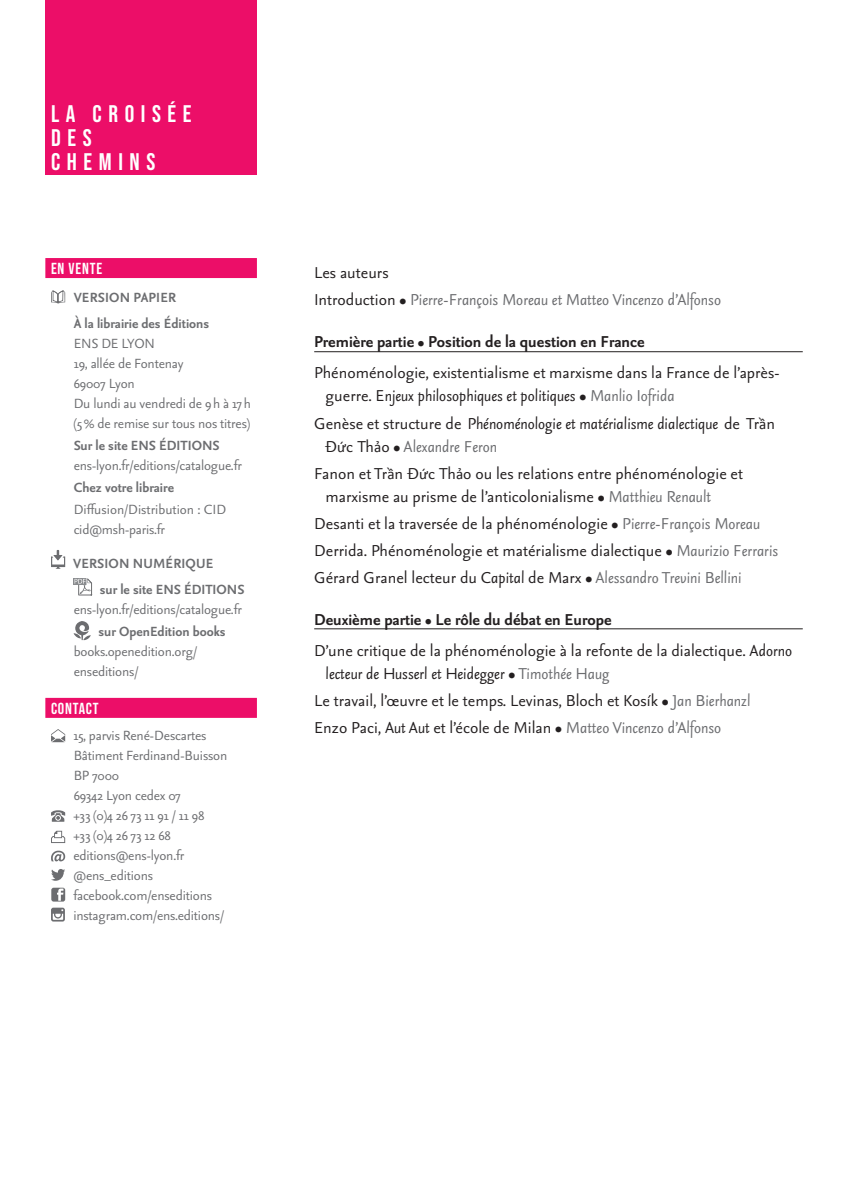
<style>
.page{position:relative;width:842px;height:1191px;background:#fff}
.page>*{position:absolute;margin:0;border:0;box-sizing:border-box;transform-origin:0 0}
.t1{font:24px/24px "Bebas Neue";letter-spacing:.275em;color:#fff}
.Sommaire_titre_ar{font:19px/23px "Seria Sans Pro";color:#231f20}
.Sommaire_titre_ar-2{font:italic 19px/23px "Seria Sans Pro";color:#231f20}
.Sommaire_titre_pa{font:700 19px "Seria Sans Pro";color:#231f20}
.Sommaire_titre_ar-3{font:italic 19px "Seria Sans Pro";color:#6c6d70}
.t2{font:16px/20px "Seria Sans Pro";letter-spacing:-.01em;color:#6c6d70}
.t3{font:700 16px/26px "Seria Sans Pro";color:#6c6d70}
.t4{font:16px "Bebas Neue";letter-spacing:.05em;color:#fff}
.s1{font-style:normal;color:#231f20}
.s2{font-weight:700;font-style:normal;font-size:20px;color:#231f20}
.s3{font-style:italic}
.s4{font-weight:700;font-size:20px}
.s5{font-style:italic;color:#6c6d70}
.s6{font-style:normal}
.s7{font-family:"Calibri";font-style:normal;font-size:15px}
.s8{font-weight:700;font-style:normal;font-size:20px}
.s9{color:#6c6d70}
.s10{font-family:"Calibri";font-size:15px}
</style>
<div class="page">
<div style="left:45px;top:0;width:212px;height:175px;background:#ec0e68"></div>
<div style="left:45px;top:258px;width:212px;height:20px;background:#ec0e68"></div>
<div style="left:45px;top:698px;width:212px;height:20px;background:#ec0e68"></div>
<svg style="left:75px;top:578px;width:17px;height:17px"></svg>
<svg style="left:74px;top:621px;width:17px;height:19px"></svg>
<svg style="left:51px;top:290px;width:14px;height:13px"></svg>
<svg style="left:51px;top:550px;width:14px;height:19px"></svg>
<svg style="left:51px;top:729px;width:14px;height:13px"></svg>
<svg style="left:51px;top:810px;width:14px;height:11px"></svg>
<svg style="left:51px;top:830px;width:14px;height:13px"></svg>
<svg style="left:51px;top:850px;width:14px;height:71px"></svg>
<hr style="left:314px;top:351px;width:489px;height:1px;background:#231f20">
<hr style="left:314px;top:628px;width:489px;height:1px;background:#231f20">
<p class="t1" style="left:51px;top:101px;width:142px">LA CROISÉE<br>DES<br>CHEMINS</p>
<p class="t4" style="left:51px;top:259px;width:53px">EN VENTE</p>
<p class="t3" style="left:74px;top:283px;width:137px">VERSION PAPIER<br>À la librairie des Éditions</p>
<p class="t2" style="left:74px;top:332px;width:179px">ENS DE LYON<br>19, allée de Fontenay<br>69007 Lyon<br>Du lundi au vendredi de 9h à 17h (5% de remise sur tous nos titres)</p>
<p class="t3" style="left:74px;top:431px;width:147px">Sur le site ENS ÉDITIONS</p>
<p class="t2" style="left:74px;top:454px;width:170px">ens-lyon.fr/editions/catalogue.fr</p>
<p class="t3" style="left:74px;top:473px;width:102px">Chez votre libraire</p>
<p class="t2" style="left:74px;top:498px;width:154px">Diffusion/Distribution : CID cid@msh-paris.fr</p>
<p class="t3" style="left:100px;top:549px;width:146px;text-indent:-27px">VERSION NUMÉRIQUE<br>sur le site ENS ÉDITIONS</p>
<p class="t2" style="left:74px;top:598px;width:170px">ens-lyon.fr/editions/catalogue.fr</p>
<p class="t3" style="left:99px;top:617px;width:129px">sur OpenEdition books</p>
<p class="t2" style="left:74px;top:640px;width:125px">books.openedition.org/ enseditions/</p>
<p class="t4" style="left:51px;top:699px;width:49px">CONTACT</p>
<p class="t2" style="left:73px;top:724px;width:155px">15, parvis René-Descartes<br>Bâtiment Ferdinand-Buisson<br>BP 7000<br>69342 Lyon cedex 07<br>+33 (0)4 26 73 11 91 / 11 98<br>+33 (0)4 26 73 12 68 editions@ens-lyon.fr @ens_editions facebook.com/enseditions instagram.com/ens.editions/</p>
<p class="Sommaire_titre_ar" style="left:314px;top:261px;width:76px">Les auteurs</p>
<p class="Sommaire_titre_ar-3" style="left:314px;top:287px;width:408px"><span class="s1">Introduction</span> <span class="s2">•</span> Pierre-François Moreau et Matteo Vincenzo d’Alfonso</p>
<p class="Sommaire_titre_pa" style="left:314px;top:329px;width:332px">Première partie • Position de la question en France</p>
<p class="Sommaire_titre_ar" style="left:326px;top:361px;width:456px;text-indent:-11px">Phénoménologie, existentialisme et marxisme dans la France de l’après&shy;guerre. <span class="s3">Enjeux philosophiques et politiques</span> <span class="s4">•</span> <span class="s5">Manlio Iofrida</span></p>
<p class="Sommaire_titre_ar-2" style="left:326px;top:411px;width:451px;text-indent:-11px"><span class="s6">Genèse et structure de</span> Phénoménologie et matérialisme dialectique <span class="s6">de Tr</span><span class="s7">ầ</span><span class="s6">n<br>Đ</span><span class="s7">ứ</span><span class="s6">c Th</span><span class="s7">ả</span><span class="s6">o</span> <span class="s8">•</span> <span class="s9">Alexandre Feron</span></p>
<p class="Sommaire_titre_ar" style="left:326px;top:461px;width:419px;text-indent:-11px">Fanon et Tr<span class="s10">ầ</span>n Đ<span class="s10">ứ</span>c Th<span class="s10">ả</span>o ou les relations entre phénoménologie et marxisme au prisme de l’anticolonialisme <span class="s4">•</span> <span class="s5">Matthieu Renault</span></p>
<p class="Sommaire_titre_ar" style="left:314px;top:511px;width:448px">Desanti et la traversée de la phénoménologie <span class="s4">•</span> <span class="s5">Pierre-François Moreau</span></p>
<p class="Sommaire_titre_ar" style="left:314px;top:538px;width:465px">Derrida. Phénoménologie et matérialisme dialectique <span class="s4">•</span> <span class="s5">Maurizio Ferraris</span></p>
<p class="Sommaire_titre_ar" style="left:314px;top:565px;width:429px">Gérard Granel lecteur du <span class="s3">Capital</span> de Marx <span class="s4">•</span> <span class="s5">Alessandro Trevini Bellini</span></p>
<p class="Sommaire_titre_pa" style="left:314px;top:606px;width:299px">Deuxième partie • Le rôle du débat en Europe</p>
<p class="Sommaire_titre_ar" style="left:326px;top:638px;width:468px;text-indent:-11px">D’une critique de la phénoménologie à la refonte de la dialectique. <span class="s3">Adorno lecteur de Husserl et Heidegger</span> <span class="s4">•</span> <span class="s5">Timothée Haug</span></p>
<p class="Sommaire_titre_ar" style="left:314px;top:688px;width:438px">Le travail, l’œuvre et le temps. Levinas, Bloch et Kosík <span class="s4">•</span> <span class="s5">Jan Bierhanzl</span></p>
<p class="Sommaire_titre_ar" style="left:314px;top:715px;width:408px">Enzo Paci, <span class="s3">Aut Aut</span> et l’école de Milan <span class="s4">•</span> <span class="s5">Matteo Vincenzo d’Alfonso</span></p>
</div>
